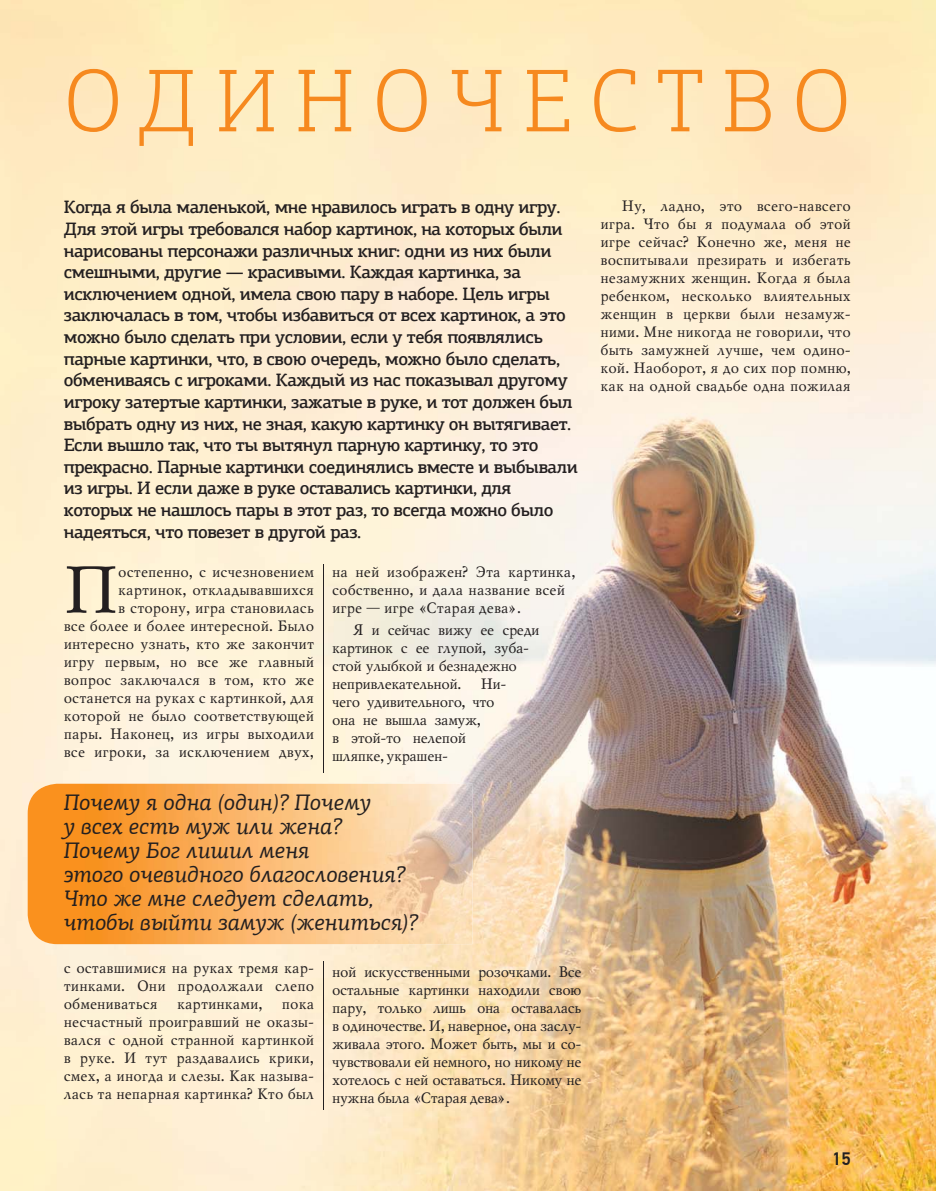
<style>
.page{position:relative;width:936px;height:1191px;background:#fff}
.page>*{position:absolute;margin:0;border:0;box-sizing:border-box;transform-origin:0 0}
.t1{font:300 90px "PF Agora Slab Pro";letter-spacing:.2em;color:#f6891f}
.t2{font:66.45px "Mysl C";color:#231f20}
.t3{font:italic 22.5px/24px "PF Agora Slab Pro";color:#231f20}
.t4{font:500 18px/21.6px "PF Agora Slab Pro";letter-spacing:-.025em;color:#231f20}
.t5{font:500 18px "PF Din Text Pro";color:#231f20}
.t6{font:15px/18px "Mysl C";color:#231f20;text-align:justify}
.t7{font:15px/18px "Mysl C";letter-spacing:-.03em;color:#231f20}
</style>
<div class="page">
<img style="left:0;top:0;width:935px;height:1190px">
<img style="left:28px;top:783px;width:444px;height:161px">
<hr style="left:323px;top:961px;width:1px;height:149px;background:#231f20">
<hr style="left:323px;top:564px;width:1px;height:209px;background:#231f20">
<h1 class="t1" style="left:64px;top:64px;width:788px">ОДИНОЧЕСТВО</h1>
<p class="t4" style="left:64px;top:198px;width:515px">Когда я была маленькой, мне нравилось играть в одну игру.<br>Для этой игры требовался набор картинок, на которых были нарисованы персонажи различных книг: одни из них были смешными, другие — красивыми. Каждая картинка, за исключением одной, имела свою пару в наборе. Цель игры заключалась в том, чтобы избавиться от всех картинок, а это можно было сделать при условии, если у тебя появлялись парные картинки, что, в свою очередь, можно было сделать, обмениваясь с игроками. Каждый из нас показывал другому игроку затертые картинки, зажатые в руке, и тот должен был выбрать одну из них, не зная, какую картинку он вытягивает.<br>Если вышло так, что ты вытянул парную картинку, то это прекрасно. Парные картинки соединялись вместе и выбывали из игры. И если даже в руке оставались картинки, для которых не нашлось пары в этот раз, то всегда можно было надеяться, что повезет в другой раз.</p>
<h2 class="t2" style="left:64px;top:561px;width:56px">П</h2>
<p class="t6" style="left:332px;top:564px;width:245px;text-align:left">на ней изображен? Эта картинка, собственно, и дала название всей игре — игре «Старая дева».</p>
<p class="t7" style="left:332px;top:622px;width:209px;text-indent:21px">Я и сейчас вижу ее среди картинок с ее глупой, зуба&shy;стой улыбкой и безнадежно непривлекательной.</p>
<p class="t6" style="left:64px;top:564px;width:252px;text-align:right">остепенно, с исчезновением картинок, откладывавшихся<br>в сторону, игра становилась<br>все более и более интересной. Было интересно узнать, кто же закончит игру первым, но все же главный вопрос заключался в том, кто же останется на руках с картинкой, для которой не было соответствующей пары. Наконец, из игры выходили все игроки, за исключением двух,</p>
<p class="t7" style="left:332px;top:676px;width:176px;text-indent:149px">Ни&shy;чего удивительного, что она не вышла замуж,<br>в этой-то нелепой шляпке, украшен-</p>
<h3 class="t3" style="left:64px;top:792px;width:356px">Почему я одна (один)? Почему<br>у всех есть муж или жена?<br>Почему Бог лишил меня<br>этого очевидного благословения?<br>Что же мне следует сделать, чтобы выйти замуж (жениться)?</h3>
<p class="t6" style="left:64px;top:960px;width:252px">с оставшимися на руках тремя кар&shy;тинками. Они продолжали слепо обмениваться</p>
<p class="t6" style="left:177px;top:996px;width:87px">картинками,</p>
<p class="t6" style="left:64px;top:996px;width:252px;text-indent:218px">пока несчастный проигравший не оказы&shy;вался с одной странной картинкой в руке. И тут раздавались крики, смех, а иногда и слезы. Как называ&shy;лась та непарная картинка? Кто был</p>
<p class="t6" style="left:332px;top:964px;width:251px">ной искусственными розочками. Все остальные картинки находили свою пару, только лишь она оставалась в одиночестве. И, наверное, она заслу&shy;живала этого. Может быть, мы и со&shy;чувствовали ей немного, но никому не хотелось с ней оставаться. Никому не нужна была «Старая дева».</p>
<p class="t6" style="left:600px;top:198px;width:252px;text-indent:21px">Ну, ладно, это всего-навсего игра. Что бы я подумала об этой игре сейчас? Конечно же, меня не воспитывали презирать и избегать незамужних женщин. Когда я была ребенком, несколько влиятельных женщин в церкви были незамуж&shy;ними. Мне никогда не говорили, что быть замужней лучше, чем одино&shy;кой. Наоборот, я до сих пор помню, как на одной свадьбе одна пожилая</p>
<p class="t5" style="left:831px;top:1151px;width:20px">15</p>
</div>
